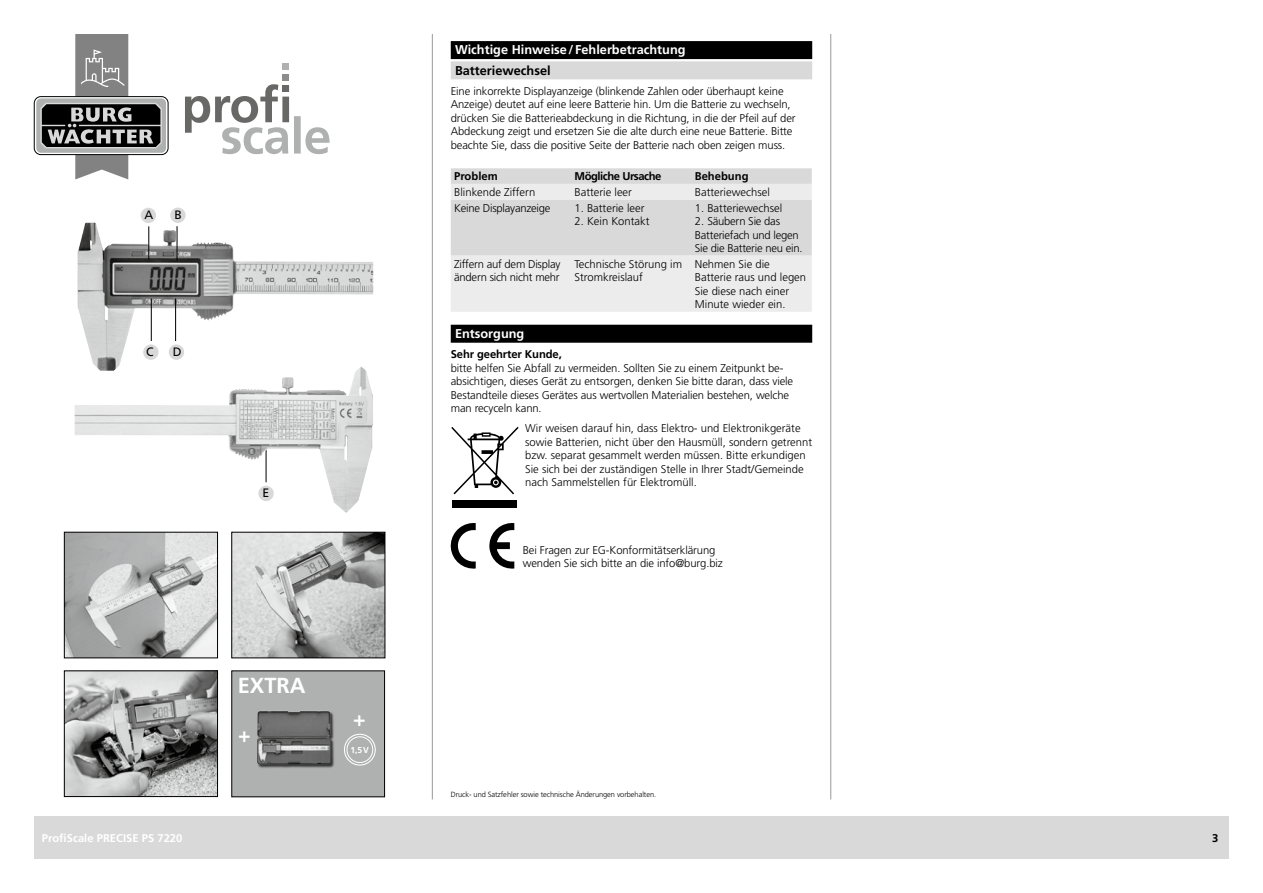
<style>
.page{position:relative;width:1263px;height:893px;background:#fff}
.page>*{position:absolute;margin:0;border:0;box-sizing:border-box;transform-origin:0 0}
.t1{font:700 21.75px "Frutiger";color:#fff}
.t2{font:700 21px "Frutiger";color:#fff}
.t3{font:700 12.75px "Frutiger";color:#fff}
.t4{font:700 12.75px "Frutiger";color:#000}
.t5{font:12.15px "Frutiger";color:#000}
.t6{font:300 11.25px/13.5px "Frutiger";letter-spacing:-.01em;color:#000}
.t7{font:700 11.25px "Frutiger";letter-spacing:-.01em;color:#000}
.t8{font:700 11.25px "Frutiger";color:#fff}
.t9{font:700 11.25px "Frutiger";letter-spacing:-.04em;color:#000}
.t10{font:700 8.55px "Frutiger";color:#fff}
.t11{font:300 7.5px "Frutiger";letter-spacing:-.01em;color:#000}
</style>
<div class="page">
<hr style="left:432px;top:34px;width:1px;height:765px;background:#989999">
<hr style="left:830px;top:34px;width:1px;height:765px;background:#989999">
<div style="left:34px;top:816px;width:1195px;height:43px;background:#d9d9da"></div>
<div style="left:34px;top:96px;width:134px;height:59px;border:1px solid #000;border-radius:7px"></div>
<div style="left:36px;top:98px;width:130px;height:55px;background:#afb0b0;border-radius:5px"></div>
<svg style="left:40px;top:34px;width:122px;height:145px"></svg>
<img style="left:66px;top:672px;width:150px;height:123px">
<div style="left:64px;top:670px;width:154px;height:127px;border:1px solid #000"></div>
<img style="left:233px;top:534px;width:150px;height:122px">
<div style="left:231px;top:532px;width:154px;height:126px;border:1px solid #000"></div>
<img style="left:66px;top:534px;width:150px;height:122px">
<div style="left:64px;top:532px;width:154px;height:126px;border:1px solid #000"></div>
<div style="left:232px;top:671px;width:153px;height:126px;background:#afb0b0"></div>
<div style="left:257px;top:711px;width:78px;height:57px;background:#000;opacity:.7"></div>
<img style="left:257px;top:711px;width:74px;height:53px">
<div style="left:344px;top:734px;width:32px;height:32px;border:1px solid #fff;border-radius:50%"></div>
<div style="left:347px;top:736px;width:26px;height:27px;border:1px solid #fff;border-radius:50%"></div>
<img style="left:77px;top:223px;width:296px;height:144px">
<div style="left:143px;top:344px;width:16px;height:16px;background:#d9d9da;border-radius:50%"></div>
<hr style="left:148px;top:226px;width:1px;height:34px;background:#000">
<hr style="left:177px;top:226px;width:1px;height:35px;background:#000">
<hr style="left:151px;top:299px;width:1px;height:42px;background:#000">
<hr style="left:175px;top:299px;width:1px;height:42px;background:#000">
<div style="left:169px;top:344px;width:15px;height:16px;background:#d9d9da;border-radius:50%"></div>
<div style="left:141px;top:208px;width:15px;height:15px;background:#d9d9da;border-radius:50%"></div>
<div style="left:170px;top:208px;width:16px;height:15px;background:#d9d9da;border-radius:50%"></div>
<img style="left:75px;top:367px;width:298px;height:146px">
<div style="left:258px;top:486px;width:16px;height:15px;background:#d9d9da;border-radius:50%"></div>
<div style="left:282px;top:75px;width:7px;height:6px;background:#8d8d8d"></div>
<div style="left:282px;top:63px;width:7px;height:7px;background:#afb0b0"></div>
<svg style="left:185px;top:84px;width:145px;height:70px"></svg>
<div style="left:451px;top:41px;width:361px;height:18px;background:#000"></div>
<div style="left:451px;top:61px;width:361px;height:18px;background:#d9d9da"></div>
<div style="left:451px;top:325px;width:361px;height:18px;background:#000"></div>
<div style="left:451px;top:168px;width:361px;height:16px;background:#d9d9da"></div>
<svg style="left:451px;top:184px;width:361px;height:128px;background:#e3e3e4"></svg>
<div style="left:451px;top:501px;width:65px;height:7px;background:#000"></div>
<svg style="left:451px;top:427px;width:68px;height:67px"></svg>
<svg style="left:450px;top:523px;width:26px;height:46px"></svg>
<svg style="left:489px;top:523px;width:25px;height:46px"></svg>
<p class="t5" style="left:144px;top:208px;width:10px">A</p>
<p class="t5" style="left:174px;top:208px;width:9px">B</p>
<p class="t5" style="left:146px;top:345px;width:9px">C</p>
<p class="t5" style="left:173px;top:345px;width:10px">D</p>
<p class="t5" style="left:263px;top:486px;width:8px">E</p>
<h1 class="t1" style="left:238px;top:673px;width:69px">EXTRA</h1>
<h2 class="t2" style="left:238px;top:722px;width:14px">+</h2>
<h2 class="t2" style="left:353px;top:706px;width:14px">+</h2>
<p class="t10" style="left:351px;top:745px;width:20px">1,5V</p>
<p class="t3" style="left:455px;top:42px;width:232px">Wichtige Hinweise/Fehlerbetrachtung</p>
<p class="t4" style="left:455px;top:63px;width:97px">Batteriewechsel</p>
<p class="t6" style="left:451px;top:84px;width:346px">Eine inkorrekte Displayanzeige (blinkende Zahlen oder überhaupt keine Anzeige) deutet auf eine leere Batterie hin. Um die Batterie zu wechseln, drücken Sie die Batterieabdeckung in die Richtung, in die der Pfeil auf der Abdeckung zeigt und ersetzen Sie die alte durch eine neue Batterie. Bitte beachte Sie, dass die positive Seite der Batterie nach oben zeigen muss.</p>
<p class="t7" style="left:454px;top:170px;width:45px">Problem</p>
<p class="t9" style="left:574px;top:170px;width:88px">Mögliche Ursache</p>
<p class="t7" style="left:695px;top:170px;width:55px">Behebung</p>
<p class="t6" style="left:454px;top:185px;width:83px">Blinkende Ziffern</p>
<p class="t6" style="left:574px;top:185px;width:59px">Batterie leer</p>
<p class="t6" style="left:695px;top:185px;width:76px">Batteriewechsel</p>
<p class="t6" style="left:454px;top:201px;width:98px">Keine Displayanzeige</p>
<p class="t6" style="left:574px;top:201px;width:71px">1. Batterie leer</p>
<p class="t6" style="left:574px;top:215px;width:77px">2. Kein Kontakt</p>
<p class="t6" style="left:695px;top:201px;width:89px">1. Batteriewechsel</p>
<p class="t6" style="left:695px;top:215px;width:109px">2. Säubern Sie das<br>Batteriefach und legen<br>Sie die Batterie neu ein.</p>
<p class="t6" style="left:454px;top:257px;width:108px">Ziffern auf dem Display ändern sich nicht mehr</p>
<p class="t6" style="left:574px;top:257px;width:109px">Technische Störung im<br>Stromkreislauf</p>
<p class="t6" style="left:695px;top:257px;width:113px">Nehmen Sie die<br>Batterie raus und legen<br>Sie diese nach einer<br>Minute wieder ein.</p>
<p class="t3" style="left:455px;top:326px;width:71px">Entsorgung</p>
<p class="t7" style="left:451px;top:348px;width:113px">Sehr geehrter Kunde,</p>
<p class="t6" style="left:451px;top:361px;width:344px">bitte helfen Sie Abfall zu vermeiden. Sollten Sie zu einem Zeitpunkt be&shy;absichtigen, dieses Gerät zu entsorgen, denken Sie bitte daran, dass viele Bestandteile dieses Gerätes aus wertvollen Materialien bestehen, welche man recyceln kann.</p>
<p class="t6" style="left:525px;top:422px;width:289px">Wir weisen darauf hin, dass Elektro- und Elektronikgeräte sowie Batterien, nicht über den Hausmüll, sondern getrennt bzw. separat gesammelt werden müssen. Bitte erkundigen Sie sich bei der zuständigen Stelle in Ihrer Stadt/Gemeinde nach Sammelstellen für Elektromüll.</p>
<p class="t6" style="left:523px;top:543px;width:202px">Bei Fragen zur EG-Konformitätserklärung wenden Sie sich bitte an die info@burg.biz</p>
<p class="t11" style="left:451px;top:790px;width:207px">Druck- und Satzfehler sowie technische Änderungen vorbehalten.</p>
<p class="t8" style="left:42px;top:831px;width:142px">ProfiScale PRECISE PS 7220</p>
<p class="t7" style="left:1212px;top:831px;width:8px">3</p>
</div>
